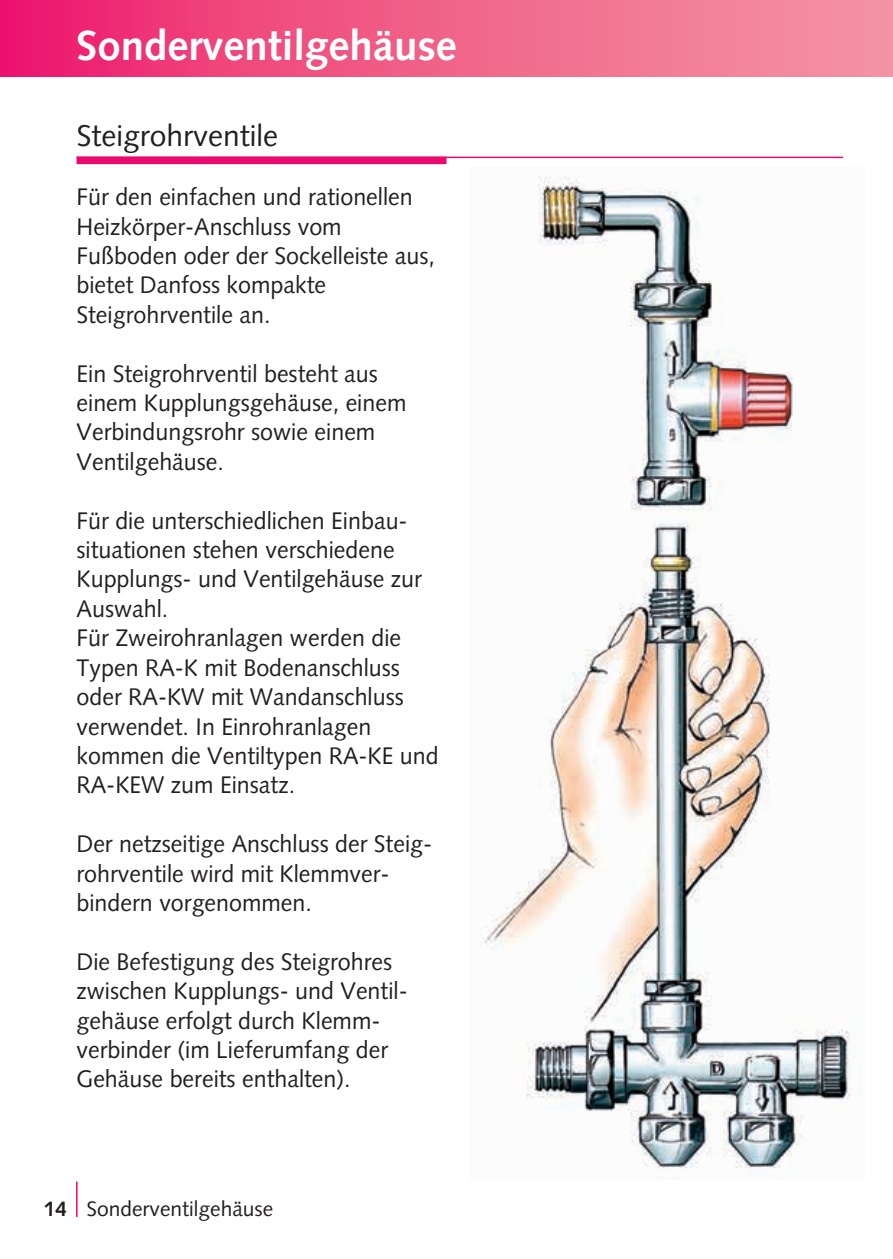
<style>
.page{position:relative;width:893px;height:1259px;background:#fff}
.page>*{position:absolute;margin:0;border:0;box-sizing:border-box;transform-origin:0 0}
.t1{font:700 42px "Syntax";color:#fff}
.t2{font:30px "Syntax";color:#231f20}
.t3{font:24px/29.4px "Syntax";color:#231f20}
.t4{font:21px "Syntax";color:#231f20}
.s1{font-weight:700}
</style>
<div class="page">
<img style="left:481px;top:176px;width:370px;height:1003px">
<div style="left:0;top:0;width:893px;height:77px;background:linear-gradient(to right,#ed206d,#f49ca5)"></div>
<hr style="left:77px;top:157px;width:766px;height:1px;background:#ec096d">
<div style="left:77px;top:157px;width:369px;height:7px;background:#ec096d"></div>
<hr style="left:76px;top:1181px;width:2px;height:36px;background:#ec096d">
<h1 class="t1" style="left:77px;top:29px;width:382px">Sonderventilgehäuse</h1>
<p class="t2" style="left:77px;top:123px;width:203px">Steigrohrventile</p>
<p class="t3" style="left:77px;top:184px;width:360px">Für den einfachen und rationellen<br>Heizkörper-Anschluss vom<br>Fußboden oder der Sockelleiste aus, bietet Danfoss kompakte<br>Steigrohrventile an.</p>
<p class="t3" style="left:77px;top:361px;width:331px">Ein Steigrohrventil besteht aus einem Kupplungsgehäuse, einem<br>Verbindungsrohr sowie einem<br>Ventilgehäuse.</p>
<p class="t3" style="left:77px;top:508px;width:364px">Für die unterschiedlichen Einbau&shy;situationen stehen verschiedene<br>Kupplungs- und Ventilgehäuse zur<br>Auswahl.<br>Für Zweirohranlagen werden die<br>Typen RA-K mit Bodenanschluss oder RA-KW mit Wandanschluss verwendet. In Einrohranlagen kommen die Ventiltypen RA-KE und<br>RA-KEW zum Einsatz.</p>
<p class="t3" style="left:77px;top:831px;width:357px">Der netzseitige Anschluss der Steig&shy;rohrventile wird mit Klemmver&shy;bindern vorgenommen.</p>
<p class="t3" style="left:77px;top:949px;width:333px">Die Befestigung des Steigrohres zwischen Kupplungs- und Ventil&shy;gehäuse erfolgt durch Klemm&shy;verbinder (im Lieferumfang der<br>Gehäuse bereits enthalten).</p>
<p class="t4" style="left:44px;top:1200px;width:231px"><span class="s1">14</span> Sonderventilgehäuse</p>
</div>
